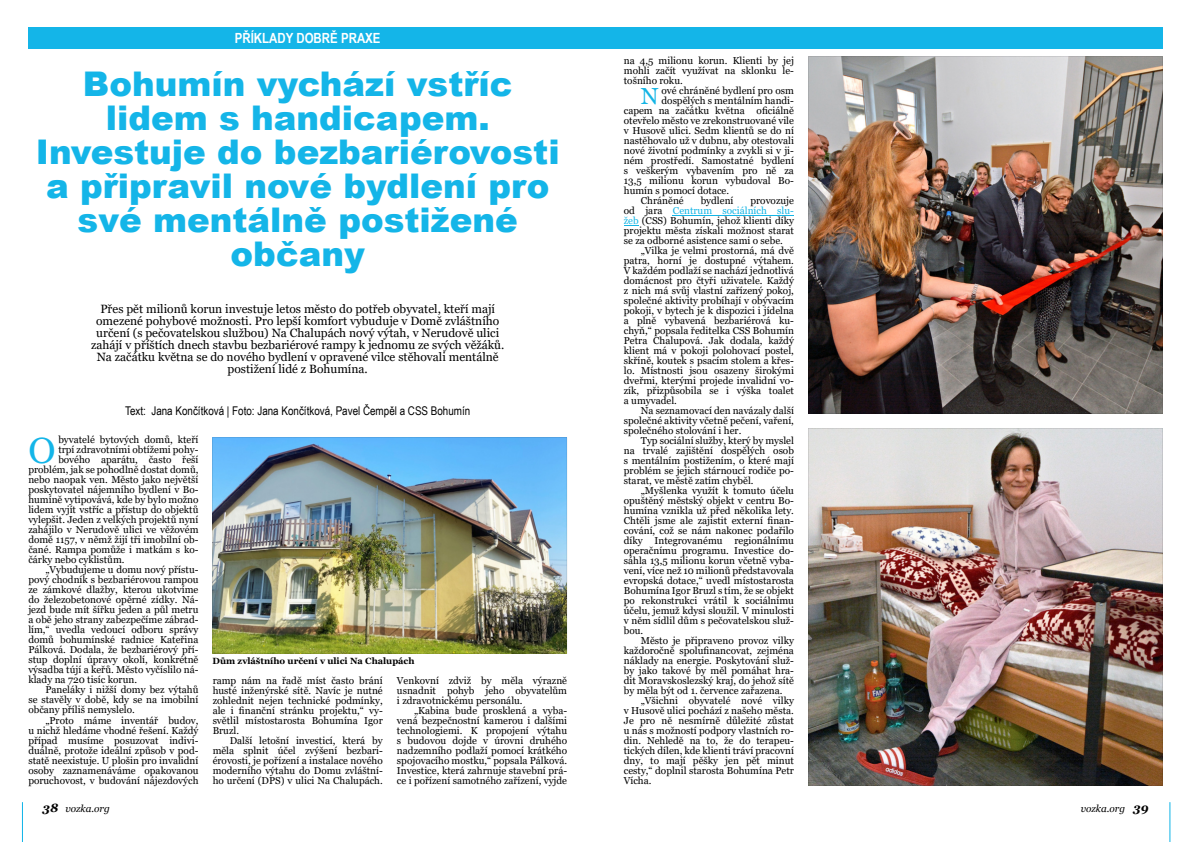
<style>
.page{position:relative;width:1191px;height:842px;background:#fff}
.page>*{position:absolute;margin:0;border:0;box-sizing:border-box;transform-origin:0 0}
.t1{font:36.5px "Georgia";color:#14b5e8}
.t2{font:900 34px/34px "Arial";color:#14b5e8;text-align:center}
.t3{font:23.2px "Georgia";color:#14b5e5}
.t4{font:700 14px "Arial Narrow";color:#fff}
.t5{font:12px/12px "Georgia";color:#000;text-align:center}
.t6{font:12px "Arial Narrow";color:#000}
.t7{font:10px/10px "Georgia";color:#000;text-align:justify}
.t8{font:italic 10px "Georgia";color:#000}
.t9{font:700 9px "Georgia";color:#000}
.s1{color:#14b5e5}
.s2{font-weight:700;font-size:12px}
</style>
<div class="page">
<hr style="left:1169px;top:802px;width:1px;height:40px;background:#13b5e8">
<div style="left:595px;top:27px;width:567px;height:22px;background:#14b5e8"></div>
<hr style="left:22px;top:802px;width:1px;height:40px;background:#13b5e8">
<div style="left:28px;top:27px;width:567px;height:22px;background:#14b5e8"></div>
<img style="left:212px;top:437px;width:355px;height:217px">
<hr style="left:673px;top:215px;width:121px;height:1px;background:#14b5e5">
<svg style="left:624px;top:225px;width:14px;height:1px"></svg>
<img style="left:808px;top:57px;width:354px;height:357px">
<img style="left:808px;top:428px;width:354px;height:357px">
<h3 class="t4" style="left:235px;top:28px;width:147px">PŘÍKLADY DOBRĚ PRAXE</h3>
<h2 class="t2" style="left:36px;top:66px;width:525px">Bohumín vychází vstříc lidem s handicapem.<br>Investuje do bezbariérovosti a připravil nové bydlení pro své mentálně postižené občany</h2>
<p class="t5" style="left:91px;top:303px;width:415px">Přes pět milionů korun investuje letos město do potřeb obyvatel, kteří mají omezené pohybové možnosti. Pro lepší komfort vybuduje v Domě zvláštního určení (s pečovatelskou službou) Na Chalupách nový výtah, v Nerudově ulici zahájí v příštích dnech stavbu bezbariérové rampy k jednomu ze svých věžáků.<br>Na začátku května se do nového bydlení v opravené vilce stěhovali mentálně postižení lidé z Bohumína.</p>
<p class="t6" style="left:125px;top:402px;width:347px">Text: Jana Končítková | Foto: Jana Končítková, Pavel Čempěl a CSS Bohumín</p>
<h1 class="t1" style="left:28px;top:429px;width:29px">O</h1>
<p class="t7" style="left:58px;top:435px;width:142px">byvatelé bytových domů, kteří</p>
<p class="t7" style="left:58px;top:445px;width:142px">trpí zdravotními obtížemi pohy-</p>
<p class="t7" style="left:58px;top:455px;width:142px">bového aparátu, často řeší</p>
<p class="t7" style="left:28px;top:465px;width:172px">problém, jak se pohodlně dostat domů,</p>
<p class="t7" style="left:28px;top:475px;width:172px">nebo naopak ven. Město jako největší</p>
<p class="t7" style="left:28px;top:485px;width:172px">poskytovatel nájemního bydlení v Bo-</p>
<p class="t7" style="left:28px;top:495px;width:172px">humíně vytipovává, kde by bylo možno</p>
<p class="t7" style="left:28px;top:505px;width:172px">lidem vyjít vstříc a přístup do objektů</p>
<p class="t7" style="left:28px;top:515px;width:172px">vylepšit. Jeden z velkých projektů nyní</p>
<p class="t7" style="left:28px;top:525px;width:172px">zahájilo v Nerudově ulici ve věžovém</p>
<p class="t7" style="left:28px;top:535px;width:172px">domě 1157, v němž žĳí tři imobilní ob-</p>
<p class="t7" style="left:28px;top:545px;width:172px">čané. Rampa pomůže i matkám s ko-</p>
<p class="t7" style="left:28px;top:555px;width:98px">čárky nebo cyklistům.</p>
<p class="t7" style="left:45px;top:565px;width:155px">„Vybudujeme u domu nový přístu-</p>
<p class="t7" style="left:28px;top:575px;width:172px">pový chodník s bezbariérovou rampou</p>
<p class="t7" style="left:28px;top:585px;width:172px">ze zámkové dlažby, kterou ukotvíme</p>
<p class="t7" style="left:28px;top:595px;width:172px">do železobetonové opěrné zídky. Ná-</p>
<p class="t7" style="left:28px;top:605px;width:172px">jezd bude mít šířku jeden a půl metru</p>
<p class="t7" style="left:28px;top:615px;width:172px">a obě jeho strany zabezpečíme zábrad-</p>
<p class="t7" style="left:28px;top:625px;width:172px">lím,“ uvedla vedoucí odboru správy</p>
<p class="t7" style="left:28px;top:635px;width:172px">domů bohumínské radnice Kateřina</p>
<p class="t7" style="left:28px;top:645px;width:172px">Pálková. Dodala, že bezbariérový pří-</p>
<p class="t7" style="left:28px;top:655px;width:172px">stup doplní úpravy okolí, konkrétně</p>
<p class="t7" style="left:28px;top:665px;width:172px">výsadba tújí a keřů. Město vyčíslilo ná-</p>
<p class="t7" style="left:28px;top:675px;width:110px">klady na 720 tisíc korun.</p>
<p class="t7" style="left:45px;top:685px;width:155px">Paneláky i nižší domy bez výtahů</p>
<p class="t7" style="left:28px;top:695px;width:172px">se stavěly v době, kdy se na imobilní</p>
<p class="t7" style="left:28px;top:705px;width:108px">občany příliš nemyslelo.</p>
<p class="t7" style="left:45px;top:715px;width:155px">„Proto máme inventář budov,</p>
<p class="t7" style="left:28px;top:725px;width:172px">u nichž hledáme vhodné řešení. Každý</p>
<p class="t7" style="left:28px;top:735px;width:172px">případ musíme posuzovat indivi-</p>
<p class="t7" style="left:28px;top:745px;width:172px">duálně, protože ideální způsob v pod-</p>
<p class="t7" style="left:28px;top:755px;width:172px">statě neexistuje. U plošin pro invalidní</p>
<p class="t7" style="left:28px;top:765px;width:172px">osoby zaznamenáváme opakovanou</p>
<p class="t7" style="left:28px;top:775px;width:172px">poruchovost, v budování nájezdových</p>
<p class="t9" style="left:212px;top:655px;width:203px">Dům zvláštního určení v ulici Na Chalupách</p>
<p class="t7" style="left:397px;top:676px;width:172px">Venkovní zdviž by měla výrazně usnadnit pohyb jeho obyvatelům i zdravotnickému personálu.</p>
<p class="t7" style="left:397px;top:706px;width:172px;text-indent:17px">„Kabina bude prosklená a vyba&shy;vená bezpečnostní kamerou i dalšími technologiemi. K propojení výtahu s budovou dojde v úrovni druhého nadzemního podlaží pomocí krátkého spojovacího mostku,“ popsala Pálková.<br>Investice, která zahrnuje stavební prá&shy;ce i pořízení samotného zařízení, vyjde</p>
<p class="t7" style="left:213px;top:676px;width:172px">ramp nám na řadě míst často brání husté inženýrské sítě. Navíc je nutné zohlednit nejen technické podmínky, ale i finanční stránku projektu,“ vy&shy;světlil místostarosta Bohumína Igor Bruzl.</p>
<p class="t7" style="left:213px;top:736px;width:172px;text-indent:17px">Další letošní investicí, která by měla splnit účel zvýšení bezbari&shy;érovosti, je pořízení a instalace nového moderního výtahu do Domu zvláštní&shy;ho určení (DPS) v ulici Na Chalupách.</p>
<p class="t7" style="left:624px;top:56px;width:172px">na 4,5 milionu korun. Klienti by jej mohli začít využívat na sklonku le&shy;tošního roku.</p>
<h3 class="t3" style="left:641px;top:82px;width:19px">N</h3>
<p class="t7" style="left:661px;top:86px;width:134px">ové chráněné bydlení pro osm</p>
<p class="t7" style="left:661px;top:96px;width:134px">dospělých s mentálním handi-</p>
<p class="t7" style="left:624px;top:106px;width:172px">capem na začátku května oficiálně</p>
<p class="t7" style="left:624px;top:116px;width:172px">otevřelo město ve zrekonstruované vile</p>
<p class="t7" style="left:624px;top:126px;width:172px">v Husově ulici. Sedm klientů se do ní</p>
<p class="t7" style="left:624px;top:136px;width:172px">nastěhovalo už v dubnu, aby otestovali</p>
<p class="t7" style="left:624px;top:146px;width:172px">nové životní podmínky a zvykli si v ji-</p>
<p class="t7" style="left:624px;top:156px;width:172px">ném prostředí. Samostatné bydlení</p>
<p class="t7" style="left:624px;top:166px;width:172px">s veškerým vybavením pro ně za</p>
<p class="t7" style="left:624px;top:176px;width:172px">13,5 milionu korun vybudoval Bo-</p>
<p class="t7" style="left:624px;top:186px;width:107px">humín s pomocí dotace.</p>
<p class="t7" style="left:641px;top:196px;width:44px">Chráněné</p>
<p class="t7" style="left:700px;top:196px;width:34px">bydlení</p>
<p class="t7" style="left:624px;top:196px;width:172px;text-indent:127px">provozuje od jara <span class="s1">Centrum sociálních slu&shy;žeb</span> (CSS) Bohumín, jehož klienti díky projektu města získali možnost starat se za odborné asistence sami o sebe.</p>
<p class="t7" style="left:624px;top:246px;width:172px;text-indent:17px">„Vilka je velmi prostorná, má dvě patra, horní je dostupné výtahem.<br>V každém podlaží se nachází jednotlivá domácnost pro čtyři uživatele. Každý z nich má svůj vlastní zařízený pokoj, společné aktivity probíhají v obývacím pokoji, v bytech je k dispozici i jídelna a plně vybavená bezbariérová ku&shy;chyň,“ popsala ředitelka CSS Bohumín Petra Chalupová. Jak dodala, každý klient má v pokoji polohovací postel, skříně, koutek s psacím stolem a křes&shy;lo. Místnosti jsou osazeny širokými dveřmi, kterými projede invalidní vo&shy;zík, přizpůsobila se i výška toalet a umyvadel.</p>
<p class="t7" style="left:624px;top:406px;width:172px;text-indent:17px">Na seznamovací den navázaly další společné aktivity včetně pečení, vaření, společného stolování i her.</p>
<p class="t7" style="left:624px;top:436px;width:172px;text-indent:17px">Typ sociální služby, který by myslel na trvalé zajištění dospělých osob s mentálním postižením, o které mají problém se jejich stárnoucí rodiče po&shy;starat, ve městě zatím chyběl.</p>
<p class="t7" style="left:624px;top:486px;width:172px;text-indent:17px">„Myšlenka využít k tomuto účelu opuštěný městský objekt v centru Bo&shy;humína vznikla už před několika lety.<br>Chtěli jsme ale zajistit externí finan&shy;cování, což se nám nakonec podařilo díky Integrovanému regionálnímu operačnímu programu. Investice do&shy;sáhla 13,5 milionu korun včetně vyba&shy;vení, více než 10 milionů představovala evropská dotace,“ uvedl místostarosta Bohumína Igor Bruzl s tím, že se objekt po rekonstrukci vrátil k sociálnímu účelu, jemuž kdysi sloužil. V minulosti v něm sídlil dům s pečovatelskou služ&shy;bou.</p>
<p class="t7" style="left:624px;top:636px;width:172px;text-indent:17px">Město je připraveno provoz vilky každoročně spolufinancovat, zejména náklady na energie. Poskytování služ&shy;by jako takové by měl pomáhat hra&shy;dit Moravskoslezský kraj, do jehož sítě by měla být od 1. července zařazena.</p>
<p class="t7" style="left:624px;top:696px;width:172px;text-indent:17px">„Všichni obyvatelé nové vilky v Husově ulici pochází z našeho města.<br>Je pro ně nesmírně důležité zůstat u nás s možností podpory vlastních ro&shy;din. Nehledě na to, že do terapeu&shy;tických dílen, kde klienti tráví pracovní dny, to mají pěšky jen pět minut cesty,“ doplnil starosta Bohumína Petr Vícha.</p>
<p class="t8" style="left:43px;top:802px;width:69px"><span class="s2">38</span> vozka.org</p>
<p class="t8" style="left:1080px;top:802px;width:69px">vozka.org <span class="s2">39</span></p>
</div>
